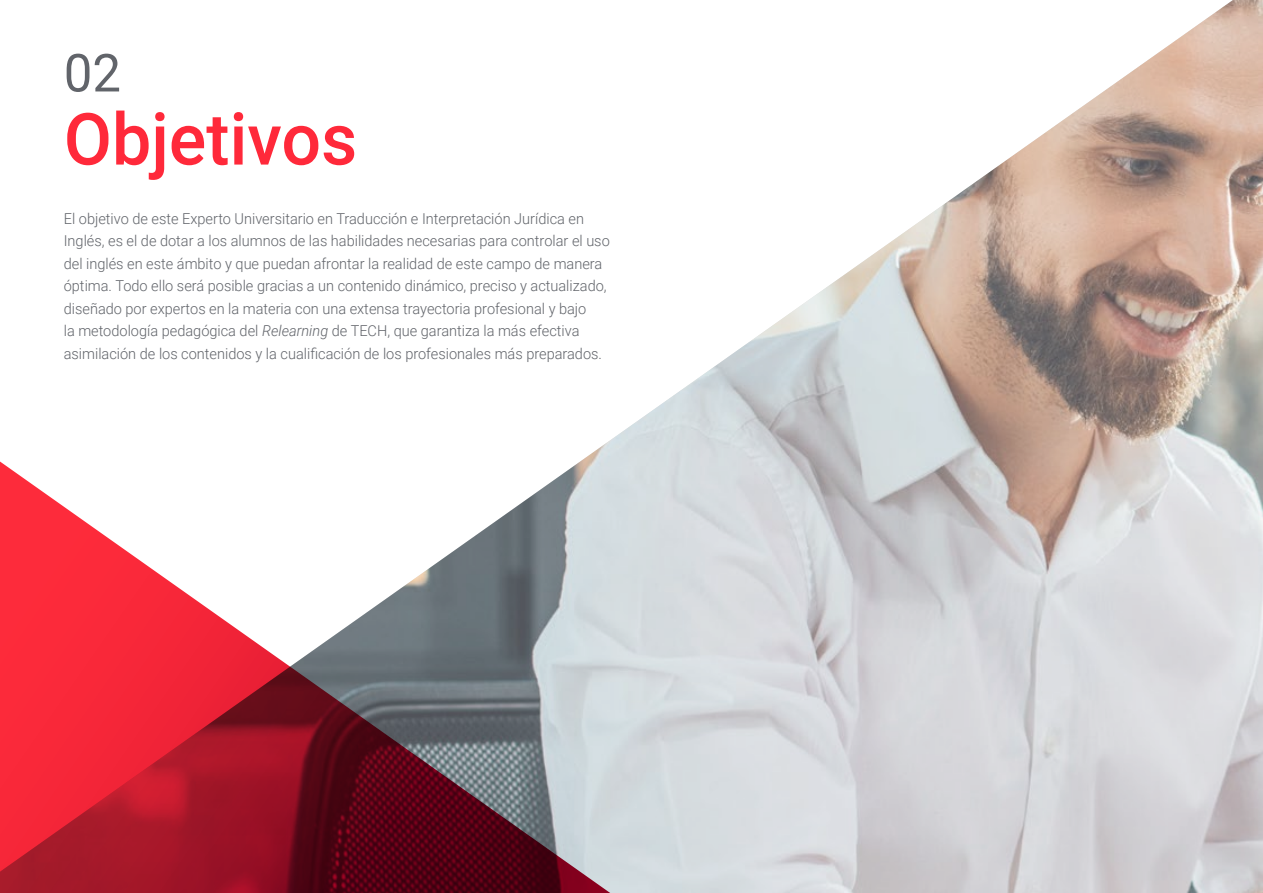
<style>
.page{position:relative;width:1263px;height:893px;background:#fff}
.page>*{position:absolute;margin:0;border:0;box-sizing:border-box;transform-origin:0 0}
.t1{font:500 72px "Roboto";color:#ff293a}
.t2{font:52.5px "Roboto";color:#61646a}
.t3{font:300 15px/22.5px "Roboto";color:#61646a}
.s1{font-style:italic}
</style>
<div class="page">
<img style="left:602px;top:0;width:661px;height:893px">
<svg style="left:0;top:446px;width:640px;height:447px"></svg>
<h2 class="t2" style="left:64px;top:36px;width:59px">02</h2>
<h1 class="t1" style="left:64px;top:89px;width:295px">Objetivos</h1>
<p class="t3" style="left:64px;top:207px;width:547px">El objetivo de este Experto Universitario en Traducción e Interpretación Jurídica en Inglés, es el de dotar a los alumnos de las habilidades necesarias para controlar el uso del inglés en este ámbito y que puedan afrontar la realidad de este campo de manera óptima. Todo ello será posible gracias a un contenido dinámico, preciso y actualizado, diseñado por expertos en la materia con una extensa trayectoria profesional y bajo<br>la metodología pedagógica del <span class="s1">Relearning</span> de TECH, que garantiza la más efectiva asimilación de los contenidos y la cualificación de los profesionales más preparados.</p>
</div>
